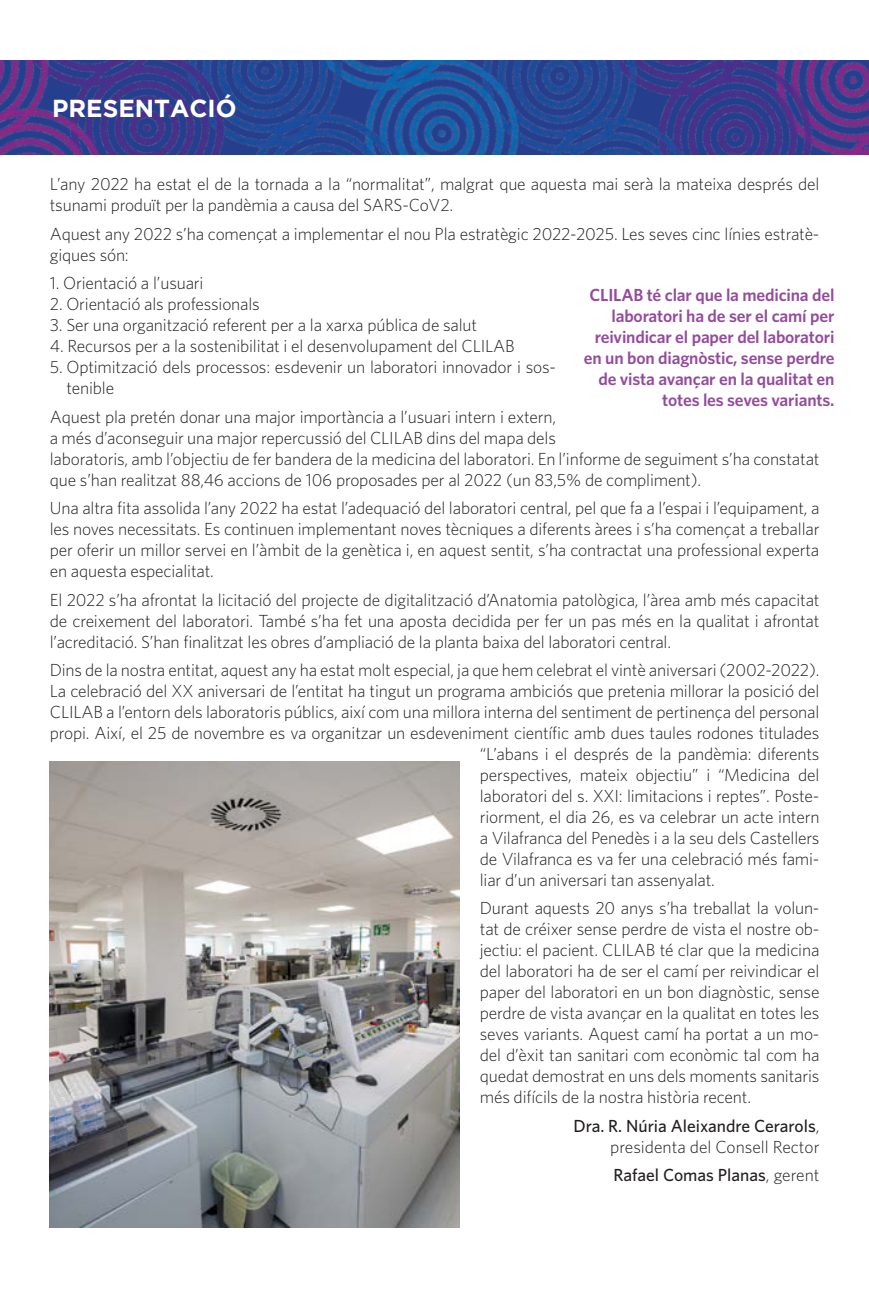
<style>
.page{position:relative;width:869px;height:1290px;background:#fff}
.page>*{position:absolute;margin:0;border:0;box-sizing:border-box;transform-origin:0 0}
.t1{font:700 24.5px "Gotham";color:#fff}
.t2{font:300 17.5px/21px "Whitney HTF";letter-spacing:-.01em;color:#231f20}
.t3{font:600 17.5px/21px "Whitney HTF";letter-spacing:-.01em;color:#944b9d;text-align:right}
.t4{font:500 17.5px/21px "Whitney HTF";color:#231f20;text-align:right}
.s1{font-weight:300}
</style>
<div class="page">
<img style="left:50px;top:761px;width:410px;height:466px">
<img style="left:0;top:61px;width:868px;height:94px">
<svg style="left:868px;top:61px;width:1px;height:94px"></svg>
<p class="t1" style="left:52px;top:94px;width:186px">PRESENTACIÓ</p>
<p class="t2" style="left:50px;top:173px;width:770px">L’any 2022 ha estat el de la tornada a la “normalitat”, malgrat que aquesta mai serà la mateixa després del tsunami produït per la pandèmia a causa del SARS-CoV2.</p>
<p class="t2" style="left:50px;top:223px;width:770px">Aquest any 2022 s’ha començat a implementar el nou Pla estratègic 2022-2025. Les seves cinc línies estratè&shy;giques són:</p>
<p class="t2" style="left:50px;top:272px;width:155px">1. Orientació a l’usuari</p>
<p class="t2" style="left:50px;top:293px;width:211px">2. Orientació als professionals</p>
<p class="t2" style="left:50px;top:314px;width:428px">3. Ser una organització referent per a la xarxa pública de salut</p>
<p class="t2" style="left:50px;top:335px;width:466px">4. Recursos per a la sostenibilitat i el desenvolupament del CLILAB</p>
<p class="t2" style="left:66px;top:356px;width:490px;text-indent:-17px">5. Optimització dels processos: esdevenir un laboratori innovador i sos&shy;tenible</p>
<p class="t2" style="left:50px;top:406px;width:770px">Aquest pla pretén donar una major importància a l’usuari intern i extern,<br>a més d’aconseguir una major repercussió del CLILAB dins del mapa dels<br>laboratoris, amb l’objectiu de fer bandera de la medicina del laboratori. En l’informe de seguiment s’ha constatat que s’han realitzat 88,46 accions de 106 proposades per al 2022 (un 83,5% de compliment).</p>
<p class="t2" style="left:50px;top:497px;width:770px;text-align:justify">Una altra fita assolida l’any 2022 ha estat l’adequació del laboratori central, pel que fa a l’espai i l’equipament, a les noves necessitats. Es continuen implementant noves tècniques a diferents àrees i s’ha començat a treballar per oferir un millor servei en l’àmbit de la genètica i, en aquest sentit, s’ha contractat una professional experta en aquesta especialitat.</p>
<p class="t2" style="left:50px;top:589px;width:771px;text-align:justify">El 2022 s’ha afrontat la licitació del projecte de digitalització d’Anatomia patològica, l’àrea amb més capacitat de creixement del laboratori. També s’ha fet una aposta decidida per fer un pas més en la qualitat i afrontat l’acreditació. S’han finalitzat les obres d’ampliació de la planta baixa del laboratori central.</p>
<p class="t2" style="left:50px;top:659px;width:770px">Dins de la nostra entitat, aquest any ha estat molt especial, ja que hem celebrat el vintè aniversari (2002-2022).</p>
<p class="t2" style="left:50px;top:680px;width:770px">La celebració del XX aniversari de l’entitat ha tingut un programa ambiciós que pretenia millorar la posició del</p>
<p class="t2" style="left:50px;top:701px;width:770px">CLILAB a l’entorn dels laboratoris públics, així com una millora interna del sentiment de pertinença del personal</p>
<p class="t2" style="left:50px;top:722px;width:770px">propi. Així, el 25 de novembre es va organitzar un esdeveniment científic amb dues taules rodones titulades</p>
<p class="t2" style="left:479px;top:743px;width:341px">“L’abans i el després de la pandèmia: diferents</p>
<p class="t2" style="left:479px;top:764px;width:341px">perspectives, mateix objectiu” i “Medicina del</p>
<p class="t2" style="left:479px;top:785px;width:341px">laboratori del s. XXI: limitacions i reptes”. Poste-</p>
<p class="t2" style="left:479px;top:806px;width:341px">riorment, el dia 26, es va celebrar un acte intern</p>
<p class="t2" style="left:479px;top:827px;width:341px">a Vilafranca del Penedès i a la seu dels Castellers</p>
<p class="t2" style="left:479px;top:848px;width:341px">de Vilafranca es va fer una celebració més fami-</p>
<p class="t2" style="left:479px;top:869px;width:236px">liar d’un aniversari tan assenyalat.</p>
<p class="t2" style="left:479px;top:897px;width:341px;text-align:justify">Durant aquests 20 anys s’ha treballat la volun&shy;tat de créixer sense perdre de vista el nostre ob&shy;jectiu: el pacient. CLILAB té clar que la medicina del laboratori ha de ser el camí per reivindicar el paper del laboratori en un bon diagnòstic, sense perdre de vista avançar en la qualitat en totes les seves variants. Aquest camí ha portat a un mo&shy;del d’èxit tan sanitari com econòmic tal com ha quedat demostrat en uns dels moments sanitaris més difícils de la nostra història recent.</p>
<p class="t4" style="left:573px;top:1115px;width:247px">Dra. R. Núria Aleixandre Cerarols<span class="s1">, presidenta del Consell Rector</span></p>
<p class="t4" style="left:613px;top:1164px;width:207px">Rafael Comas Planas<span class="s1">, gerent</span></p>
<p class="t3" style="left:583px;top:284px;width:252px">CLILAB té clar que la medicina del laboratori ha de ser el camí per reivindicar el paper del laboratori en un bon diagnòstic, sense perdre de vista avançar en la qualitat en totes les seves variants.</p>
</div>
